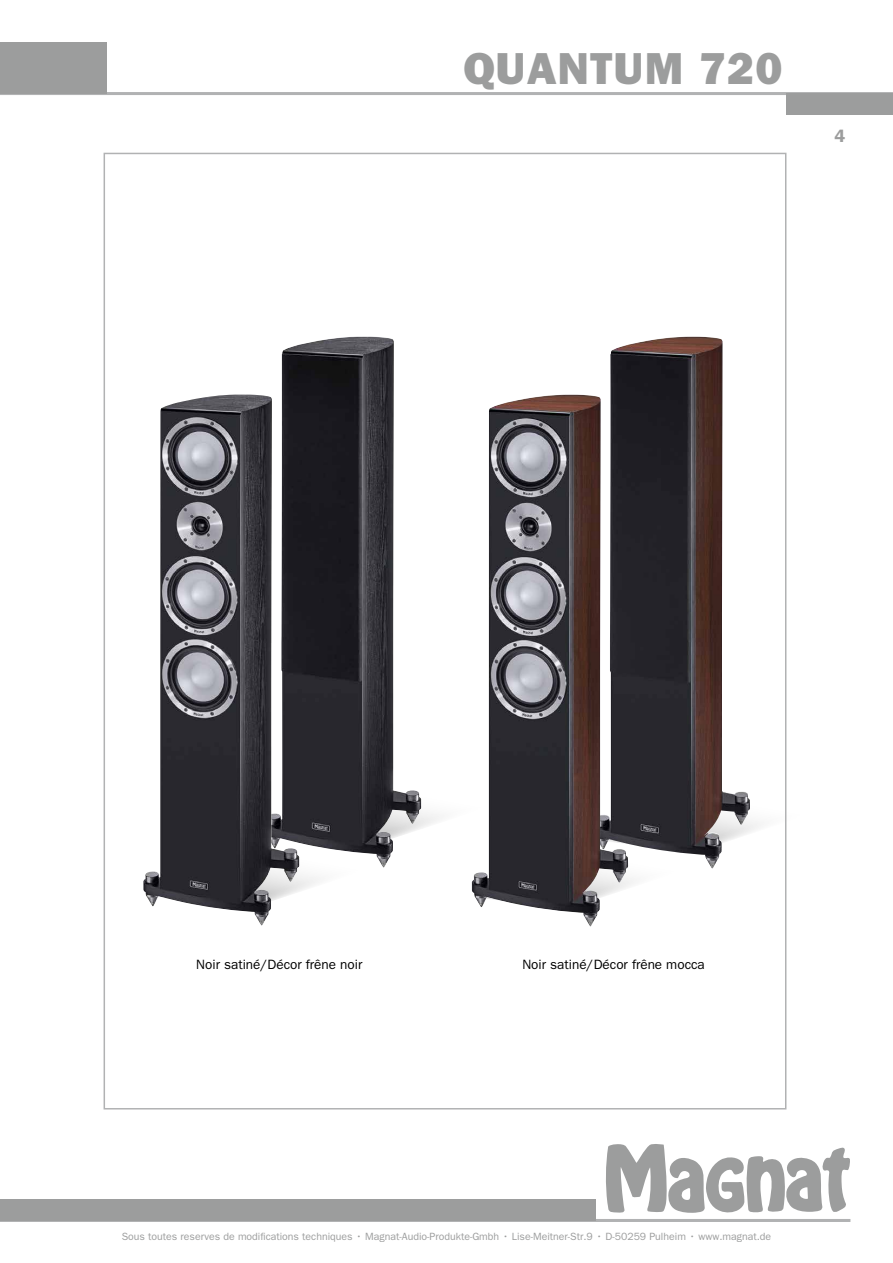
<style>
.page{position:relative;width:893px;height:1263px;background:#fff}
.page>*{position:absolute;margin:0;border:0;box-sizing:border-box;transform-origin:0 0}
.t1{font:45px "ITC Franklin Gothic Std Hvy";letter-spacing:.025em;color:#9c9d9d}
.t2{font:600 18px "ITC Franklin Gothic Std";color:#9c9d9d}
.t3{font:13.5px "ITC Franklin Gothic Std";color:#000}
.t4{font:10.5px "ITC Franklin Gothic Std";color:#9c9d9d}
</style>
<div class="page">
<svg style="left:299px;top:749px;width:488px;height:159px"></svg>
<hr style="left:0;top:92px;width:893px;height:3px;background:#b1b2b3">
<svg style="left:606px;top:1144px;width:244px;height:69px"></svg>
<div style="left:0;top:43px;width:106px;height:51px;background:#9c9d9d"></div>
<div style="left:787px;top:94px;width:106px;height:21px;background:#9c9d9d"></div>
<hr style="left:0;top:1219px;width:850px;height:3px;background:#b1b2b3">
<div style="left:0;top:1199px;width:595px;height:21px;background:#9c9d9d"></div>
<img style="left:610px;top:337px;width:140px;height:531px">
<img style="left:472px;top:395px;width:156px;height:531px">
<img style="left:281px;top:337px;width:140px;height:530px">
<img style="left:143px;top:395px;width:156px;height:530px">
<h1 class="t1" style="left:463px;top:42px;width:321px">QUANTUM 720</h1>
<h2 class="t2" style="left:834px;top:125px;width:12px">4</h2>
<p class="t3" style="left:196px;top:957px;width:168px">Noir satiné/Décor frêne noir</p>
<p class="t3" style="left:522px;top:957px;width:184px">Noir satiné/Décor frêne mocca</p>
<p class="t4" style="left:122px;top:1231px;width:651px">Sous toutes reserves de modifications techniques • Magnat-Audio-Produkte-Gmbh • Lise-Meitner-Str.9 • D-50259 Pulheim • www.magnat.de</p>
</div>
